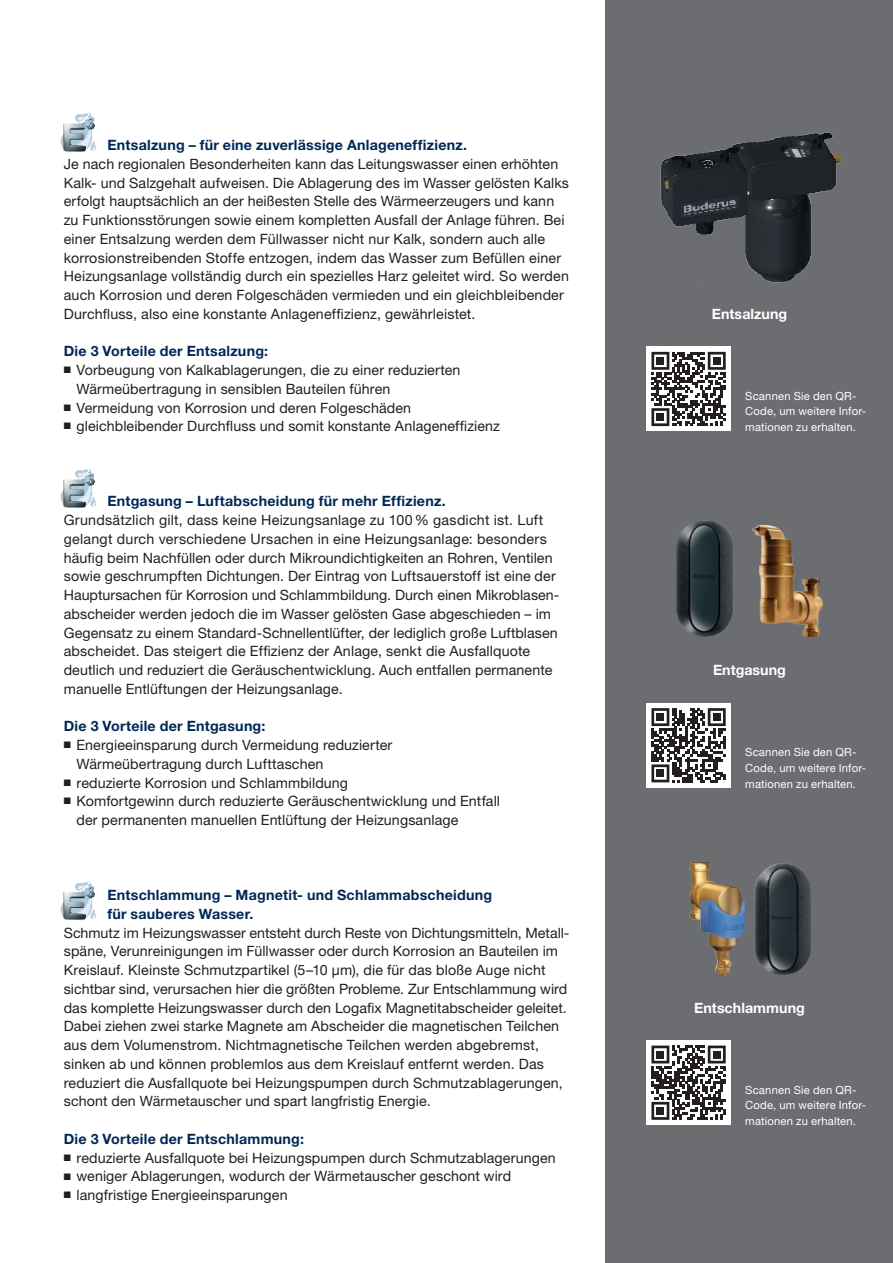
<style>
.page{position:relative;width:893px;height:1263px;background:#fff}
.page>*{position:absolute;margin:0;border:0;box-sizing:border-box;transform-origin:0 0}
.t1{font:14.25px/18.8px "Helvetica Neue LT Pro";letter-spacing:.01em;color:#231f20}
.t2{font:700 14.25px/18.8px "Helvetica Neue LT Pro";letter-spacing:.015em;color:#002855}
.t3{font:700 14.25px "Helvetica Neue LT Pro";color:#fff}
.t4{font:11.25px/15.8px "Helvetica Neue LT Pro";letter-spacing:.015em;color:#fff}
</style>
<div class="page">
<div style="left:606px;top:0;width:287px;height:1263px;background:#6c6d70"></div>
<img style="left:60px;top:112px;width:36px;height:40px">
<img style="left:60px;top:468px;width:36px;height:40px">
<img style="left:60px;top:881px;width:36px;height:39px">
<img style="left:660px;top:132px;width:181px;height:151px">
<img style="left:676px;top:521px;width:147px;height:116px">
<img style="left:689px;top:862px;width:56px;height:114px">
<img style="left:754px;top:863px;width:57px;height:112px">
<div style="left:646px;top:347px;width:85px;height:84px;background:#fff"></div>
<svg style="left:651px;top:352px;width:75px;height:74px"></svg>
<div style="left:657px;top:357px;width:7px;height:8px;background:#231f20"></div>
<div style="left:713px;top:357px;width:8px;height:8px;background:#231f20"></div>
<div style="left:657px;top:413px;width:7px;height:8px;background:#231f20"></div>
<div style="left:646px;top:703px;width:85px;height:84px;background:#fff"></div>
<svg style="left:651px;top:708px;width:75px;height:74px"></svg>
<div style="left:657px;top:713px;width:7px;height:8px;background:#231f20"></div>
<div style="left:713px;top:713px;width:8px;height:8px;background:#231f20"></div>
<div style="left:657px;top:769px;width:7px;height:8px;background:#231f20"></div>
<div style="left:646px;top:1040px;width:85px;height:85px;background:#fff"></div>
<svg style="left:651px;top:1045px;width:75px;height:75px"></svg>
<div style="left:657px;top:1051px;width:7px;height:7px;background:#231f20"></div>
<div style="left:713px;top:1051px;width:8px;height:7px;background:#231f20"></div>
<div style="left:657px;top:1107px;width:7px;height:8px;background:#231f20"></div>
<p class="t2" style="left:107px;top:135px;width:361px">Entsalzung – für eine zuverlässige Anlageneffizienz.</p>
<p class="t1" style="left:64px;top:154px;width:507px">Je nach regionalen Besonderheiten kann das Leitungswasser einen erhöhten Kalk- und Salzgehalt aufweisen. Die Ablagerung des im Wasser gelösten Kalks erfolgt hauptsächlich an der heißesten Stelle des Wärmeerzeugers und kann zu Funktionsstörungen sowie einem kompletten Ausfall der Anlage führen. Bei einer Entsalzung werden dem Füllwasser nicht nur Kalk, sondern auch alle korrosionstreibenden Stoffe entzogen, indem das Wasser zum Befüllen einer Heizungsanlage vollständig durch ein spezielles Harz geleitet wird. So werden auch Korrosion und deren Folgeschäden vermieden und ein gleichbleibender Durchfluss, also eine konstante Anlageneffizienz, gewährleistet.</p>
<p class="t2" style="left:64px;top:341px;width:206px">Die 3 Vorteile der Entsalzung:</p>
<p class="t1" style="left:77px;top:360px;width:385px;text-indent:-13px">■ Vorbeugung von Kalkablagerungen, die zu einer reduzierten<br>Wärmeübertragung in sensiblen Bauteilen führen</p>
<p class="t1" style="left:64px;top:398px;width:349px">■ Vermeidung von Korrosion und deren Folgeschäden</p>
<p class="t1" style="left:64px;top:416px;width:438px">■ gleichbleibender Durchfluss und somit konstante Anlageneffizienz</p>
<p class="t2" style="left:107px;top:491px;width:340px">Entgasung – Luftabscheidung für mehr Effizienz.</p>
<p class="t1" style="left:64px;top:510px;width:497px">Grundsätzlich gilt, dass keine Heizungsanlage zu 100% gasdicht ist. Luft gelangt durch verschiedene Ursachen in eine Heizungsanlage: besonders häufig beim Nachfüllen oder durch Mikroundichtigkeiten an Rohren, Ventilen sowie geschrumpften Dichtungen. Der Eintrag von Luftsauerstoff ist eine der Hauptursachen für Korrosion und Schlammbildung. Durch einen Mikroblasen&shy;abscheider werden jedoch die im Wasser gelösten Gase abgeschieden – im Gegensatz zu einem Standard-Schnellentlüfter, der lediglich große Luftblasen abscheidet. Das steigert die Effizienz der Anlage, senkt die Ausfallquote deutlich und reduziert die Geräuschentwicklung. Auch entfallen permanente manuelle Entlüftungen der Heizungsanlage.</p>
<p class="t2" style="left:64px;top:716px;width:203px">Die 3 Vorteile der Entgasung:</p>
<p class="t1" style="left:77px;top:735px;width:317px;text-indent:-13px">■ Energieeinsparung durch Vermeidung reduzierter<br>Wärmeübertragung durch Lufttaschen</p>
<p class="t1" style="left:64px;top:773px;width:286px">■ reduzierte Korrosion und Schlammbildung</p>
<p class="t1" style="left:77px;top:791px;width:425px;text-indent:-13px">■ Komfortgewinn durch reduzierte Geräuschentwicklung und Entfall der permanenten manuellen Entlüftung der Heizungsanlage</p>
<p class="t2" style="left:107px;top:885px;width:386px">Entschlammung – Magnetit- und Schlammabscheidung für sauberes Wasser.</p>
<p class="t1" style="left:64px;top:923px;width:506px">Schmutz im Heizungswasser entsteht durch Reste von Dichtungsmitteln, Metall&shy;späne, Verunreinigungen im Füllwasser oder durch Korrosion an Bauteilen im Kreislauf. Kleinste Schmutzpartikel (5–10 μm), die für das bloße Auge nicht sichtbar sind, verursachen hier die größten Probleme. Zur Entschlammung wird das komplette Heizungswasser durch den Logafix Magnetitabscheider geleitet.<br>Dabei ziehen zwei starke Magnete am Abscheider die magnetischen Teilchen aus dem Volumenstrom. Nichtmagnetische Teilchen werden abgebremst, sinken ab und können problemlos aus dem Kreislauf entfernt werden. Das reduziert die Ausfallquote bei Heizungspumpen durch Schmutzablagerungen, schont den Wärmetauscher und spart langfristig Energie.</p>
<p class="t2" style="left:64px;top:1129px;width:242px">Die 3 Vorteile der Entschlammung:</p>
<p class="t1" style="left:64px;top:1148px;width:493px">■ reduzierte Ausfallquote bei Heizungspumpen durch Schmutzablagerungen</p>
<p class="t1" style="left:64px;top:1166px;width:449px">■ weniger Ablagerungen, wodurch der Wärmetauscher geschont wird</p>
<p class="t1" style="left:64px;top:1185px;width:225px">■ langfristige Energieeinsparungen</p>
<p class="t3" style="left:712px;top:305px;width:77px">Entsalzung</p>
<p class="t4" style="left:745px;top:387px;width:122px">Scannen Sie den QR-<br>Code, um weitere Infor&shy;mationen zu erhalten.</p>
<p class="t3" style="left:713px;top:661px;width:74px">Entgasung</p>
<p class="t4" style="left:745px;top:744px;width:122px">Scannen Sie den QR-<br>Code, um weitere Infor&shy;mationen zu erhalten.</p>
<p class="t3" style="left:694px;top:998px;width:112px">Entschlammung</p>
<p class="t4" style="left:745px;top:1081px;width:122px">Scannen Sie den QR-<br>Code, um weitere Infor&shy;mationen zu erhalten.</p>
</div>
